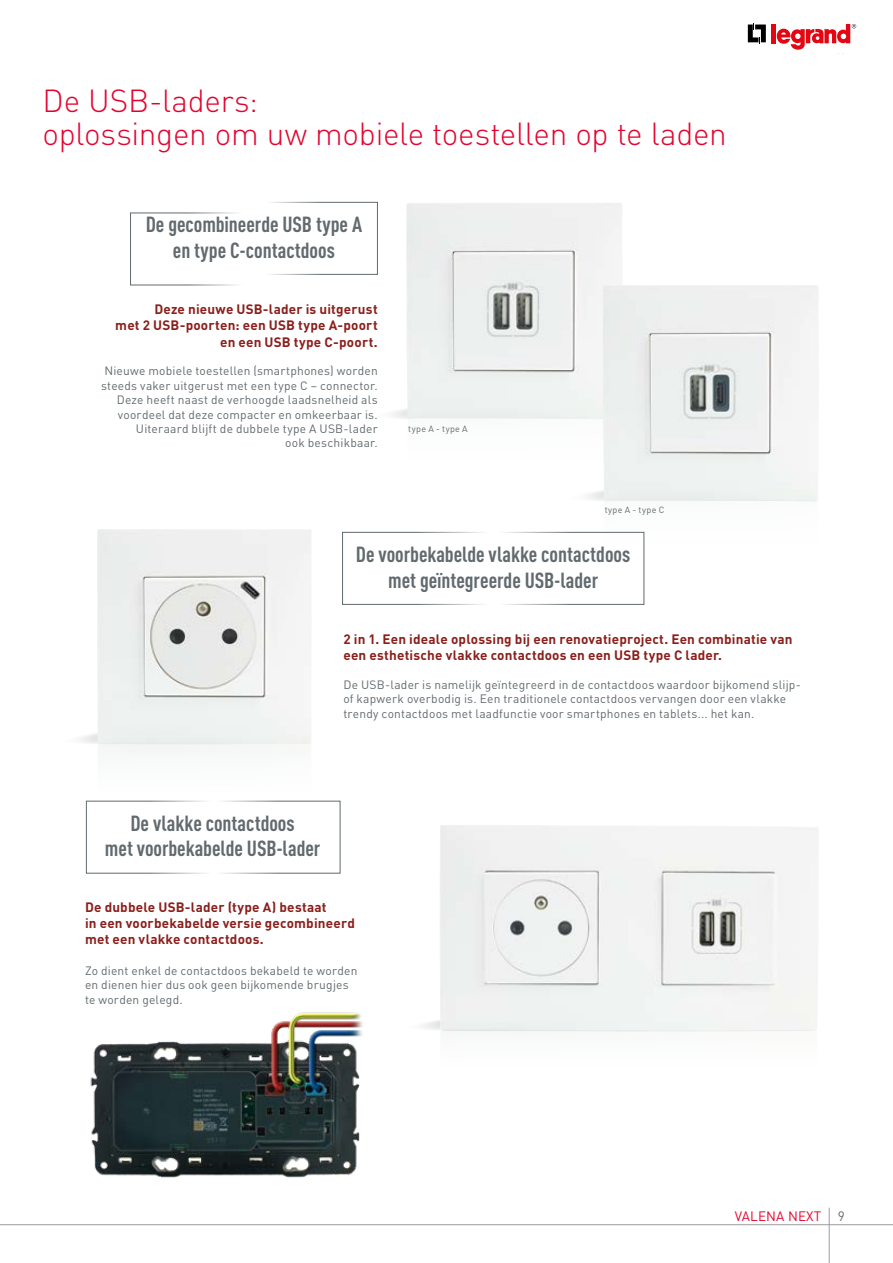
<style>
.page{position:relative;width:893px;height:1263px;background:#fff}
.page>*{position:absolute;margin:0;border:0;box-sizing:border-box;transform-origin:0 0}
.t1{font:300 31.5px/33px "DIN Pro";letter-spacing:-.01em;color:#e4032e}
.t2{font:700 condensed 21.6px/26px "DIN Pro";color:#626a6e;text-align:center}
.t3{font:700 13.5px/16.2px "DIN Pro";letter-spacing:.015em;color:#8b1f1b}
.t4{font:13.5px "DIN Pro";letter-spacing:.01em;color:#e4032e}
.t5{font:12px/14.4px "DIN Pro";letter-spacing:.02em;color:#626a6e}
.t6{font:9px "DIN Pro";letter-spacing:.035em;color:#626a6e}
.s1{color:#626a6e}
</style>
<div class="page">
<hr style="left:0;top:1224px;width:893px;height:1px;background:#9d9d9c">
<hr style="left:829px;top:1208px;width:1px;height:55px;background:#9d9d9c">
<svg style="left:748px;top:23px;width:18px;height:21px"></svg>
<hr style="left:772px;top:24px;width:4px;height:19px;background:#e30613">
<svg style="left:777px;top:24px;width:79px;height:26px"></svg>
<svg style="left:423px;top:1020px;width:17px;height:10px"></svg>
<img style="left:440px;top:825px;width:378px;height:206px">
<svg style="left:392px;top:409px;width:14px;height:10px"></svg>
<img style="left:406px;top:203px;width:216px;height:216px">
<svg style="left:80px;top:734px;width:17px;height:10px"></svg>
<img style="left:97px;top:529px;width:214px;height:223px">
<img style="left:604px;top:531px;width:41px;height:13px">
<svg style="left:587px;top:491px;width:16px;height:10px"></svg>
<img style="left:603px;top:284px;width:215px;height:217px">
<div style="left:263px;top:202px;width:115px;height:73px;border:1px solid #626a6e"></div>
<div style="left:342px;top:532px;width:149px;height:73px;border:1px solid #626a6e"></div>
<div style="left:495px;top:532px;width:149px;height:73px;border:1px solid #626a6e"></div>
<div style="left:86px;top:801px;width:128px;height:72px;border:1px solid #626a6e"></div>
<img style="left:90px;top:1012px;width:273px;height:166px">
<h1 class="t1" style="left:43px;top:82px;width:686px">De USB-laders:<br>oplossingen om uw mobiele toestellen op te laden</h1>
<h2 class="t2" style="left:146px;top:209px;width:218px">De gecombineerde USB type A en type C-contactdoos</h2>
<p class="t3" style="left:115px;top:300px;width:264px;text-align:right">Deze nieuwe USB-lader is uitgerust<br>met 2 USB-poorten: een USB type A-poort en een USB type C-poort.</p>
<p class="t5" style="left:101px;top:363px;width:278px;text-align:right">N ieuwe mobiele toestellen (smartphones) worden steeds vaker uitgerust met een type C – connector.<br>Deze heeft naast de verhoogde laadsnelheid als voordeel dat deze compacter en omkeerbaar is.<br>Uiteraard blijft de dubbele type A USB-lader<br>ook beschikbaar.</p>
<p class="t6" style="left:408px;top:421px;width:61px">type A - type A</p>
<p class="t6" style="left:605px;top:503px;width:61px">type A - type C</p>
<h2 class="t2" style="left:356px;top:539px;width:276px">De voorbekabelde vlakke contactdoos met geïntegreerde USB-lader</h2>
<p class="t3" style="left:343px;top:629px;width:451px">2 in 1. Een ideale oplossing bij een renovatieproject. Een combinatie van een esthetische vlakke contactdoos en een USB type C lader.</p>
<p class="t5" style="left:343px;top:676px;width:459px">De USB-lader is namelijk geïntegreerd in de contactdoos waardoor bijkomend slijp&shy;of kapwerk overbodig is. Een traditionele contactdoos vervangen door een vlakke trendy contactdoos met laadfunctie voor smartphones en tablets... het kan.</p>
<h2 class="t2" style="left:105px;top:808px;width:217px">De vlakke contactdoos<br>met voorbekabelde USB-lader</h2>
<p class="t3" style="left:85px;top:897px;width:271px">De dubbele USB-lader (type A) bestaat<br>in een voorbekabelde versie gecombineerd met een vlakke contactdoos.</p>
<p class="t5" style="left:85px;top:962px;width:274px">Zo dient enkel de contactdoos bekabeld te worden en dienen hier dus ook geen bijkomende brugjes te worden gelegd.</p>
<p class="t4" style="left:735px;top:1205px;width:111px">Valena N ext <span class="s1">9</span></p>
</div>
